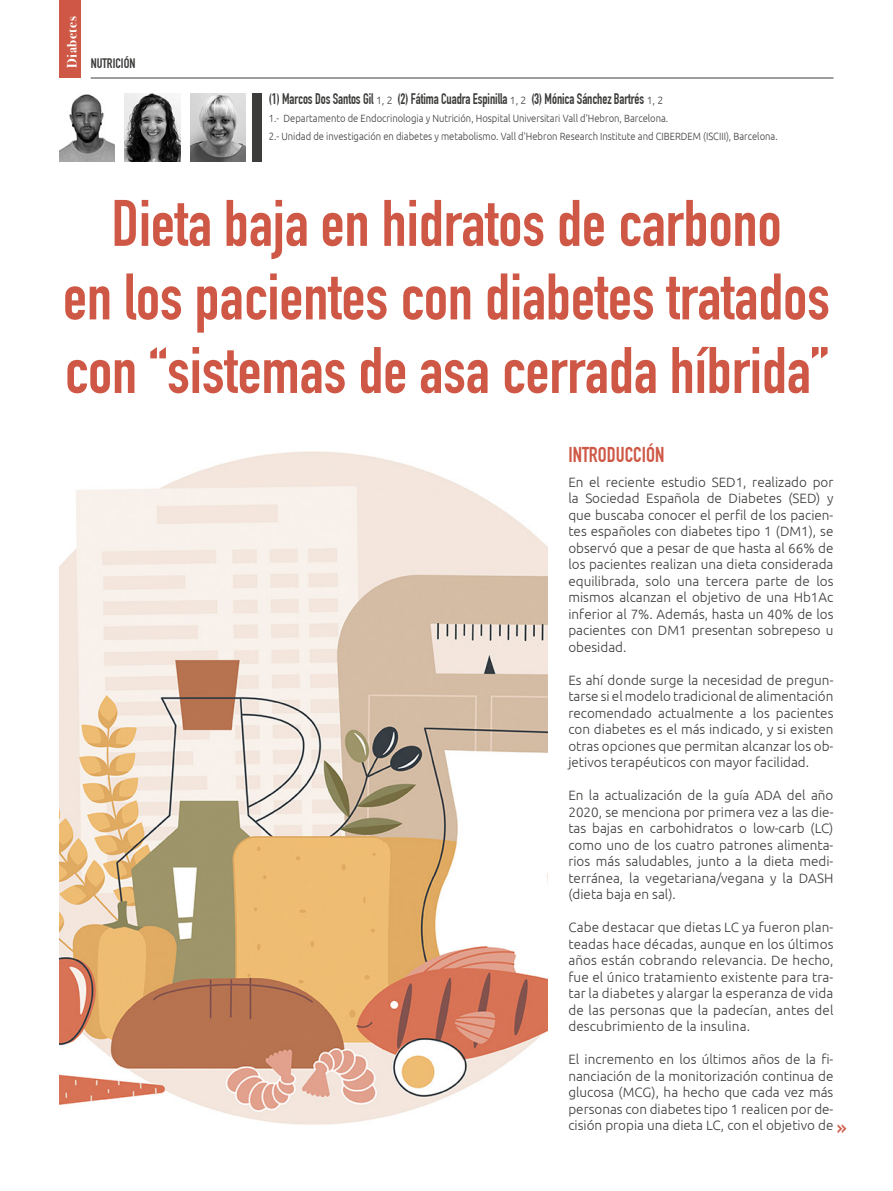
<style>
.page{position:relative;width:893px;height:1191px;background:#fff}
.page>*{position:absolute;margin:0;border:0;box-sizing:border-box;transform-origin:0 0}
.t1{font:64.5px/73.5px "DIN Engschrift Std";color:#ce5845;text-align:center}
.t2{font:21px "DIN Engschrift Std";color:#ce5845}
.t3{font:15px "DIN Engschrift Std";letter-spacing:-.005em;color:#3c3c3b;scale:.9 1}
.t4{font:300 13.5px/16.5px "Ubuntu";color:#3c3c3b;text-align:justify}
.t5{font:13.5px "DIN Engschrift Std";color:#3c3c3b}
.t6{font:700 13.5px "Bodoni Svty Two ITCTT";letter-spacing:.04em;color:#fff}
.t7{font:300 10.5px/17.7px "Ubuntu";color:#3c3c3b;scale:.9 1}
.s1{font-family:"Ubuntu";font-weight:300;font-size:10.5px}
.s2{font-family:"DIN Engschrift Std";font-weight:400;font-size:22.5px;color:#ce5845}
</style>
<div class="page">
<div style="left:253px;top:94px;width:9px;height:68px;background:#3c3c3b"></div>
<hr style="left:91px;top:78px;width:742px;height:1px;background:#3c3c3b">
<div style="left:60px;top:0;width:21px;height:78px;background:#ce5845"></div>
<img style="left:60px;top:94px;width:55px;height:67px">
<img style="left:125px;top:94px;width:55px;height:68px">
<img style="left:190px;top:94px;width:56px;height:68px">
<img style="left:60px;top:451px;width:487px;height:674px">
<p class="t6" style="left:61px;top:68px;width:53px;rotate:-90deg">Diabetes</p>
<p class="t5" style="left:91px;top:55px;width:46px">NUTRICIÓN</p>
<p class="t3" style="left:269px;top:90px;width:440px">(1) Marcos Dos Santos Gil <span class="s1">1, 2</span> (2) Fátima Cuadra Espinilla <span class="s1">1, 2</span> (3) Mónica Sánchez Bartrés <span class="s1">1, 2</span></p>
<p class="t7" style="left:269px;top:109px;width:567px">1.- Departamento de Endocrinologia y Nutrición, Hospital Universitari Vall d’Hebron, Barcelona.<br>2.- Unidad de investigación en diabetes y metabolismo. Vall d’Hebron Research Institute and CIBERDEM (ISCIII), Barcelona.</p>
<h1 class="t1" style="left:63px;top:187px;width:768px">Dieta baja en hidratos de carbono<br>en los pacientes con diabetes tratados con “sistemas de asa cerrada híbrida”</h1>
<h2 class="t2" style="left:568px;top:442px;width:98px">INTRODUCCIÓN</h2>
<p class="t4" style="left:568px;top:473px;width:267px">En el reciente estudio SED1, realizado por la Sociedad Española de Diabetes (SED) y que buscaba conocer el perfil de los pacien&shy;tes españoles con diabetes tipo 1 (DM1), se observó que a pesar de que hasta al 66% de los pacientes realizan una dieta considerada equilibrada, solo una tercera parte de los mismos alcanzan el objetivo de una Hb1Ac inferior al 7%. Además, hasta un 40% de los pacientes con DM1 presentan sobrepeso u obesidad.</p>
<p class="t4" style="left:568px;top:671px;width:267px">Es ahí donde surge la necesidad de pregun&shy;tarse si el modelo tradicional de alimentación recomendado actualmente a los pacientes con diabetes es el más indicado, y si existen otras opciones que permitan alcanzar los ob&shy;jetivos terapéuticos con mayor facilidad.</p>
<p class="t4" style="left:568px;top:786px;width:267px">En la actualización de la guía ADA del año 2020, se menciona por primera vez a las die&shy;tas bajas en carbohidratos o low-carb (LC) como uno de los cuatro patrones alimenta&shy;rios más saludables, junto a la dieta medi&shy;terránea, la vegetariana/vegana y la DASH (dieta baja en sal).</p>
<p class="t4" style="left:568px;top:918px;width:267px">Cabe destacar que dietas LC ya fueron plan&shy;teadas hace décadas, aunque en los últimos años están cobrando relevancia. De hecho, fue el único tratamiento existente para tra&shy;tar la diabetes y alargar la esperanza de vida de las personas que la padecían, antes del descubrimiento de la insulina.</p>
<p class="t4" style="left:568px;top:1050px;width:280px;text-align:left">El incremento en los últimos años de la fi&shy;nanciación de la monitorización continua de glucosa (MCG), ha hecho que cada vez más personas con diabetes tipo 1 realicen por de&shy;cisión propia una dieta LC, con el objetivo de <span class="s2">»</span></p>
</div>
